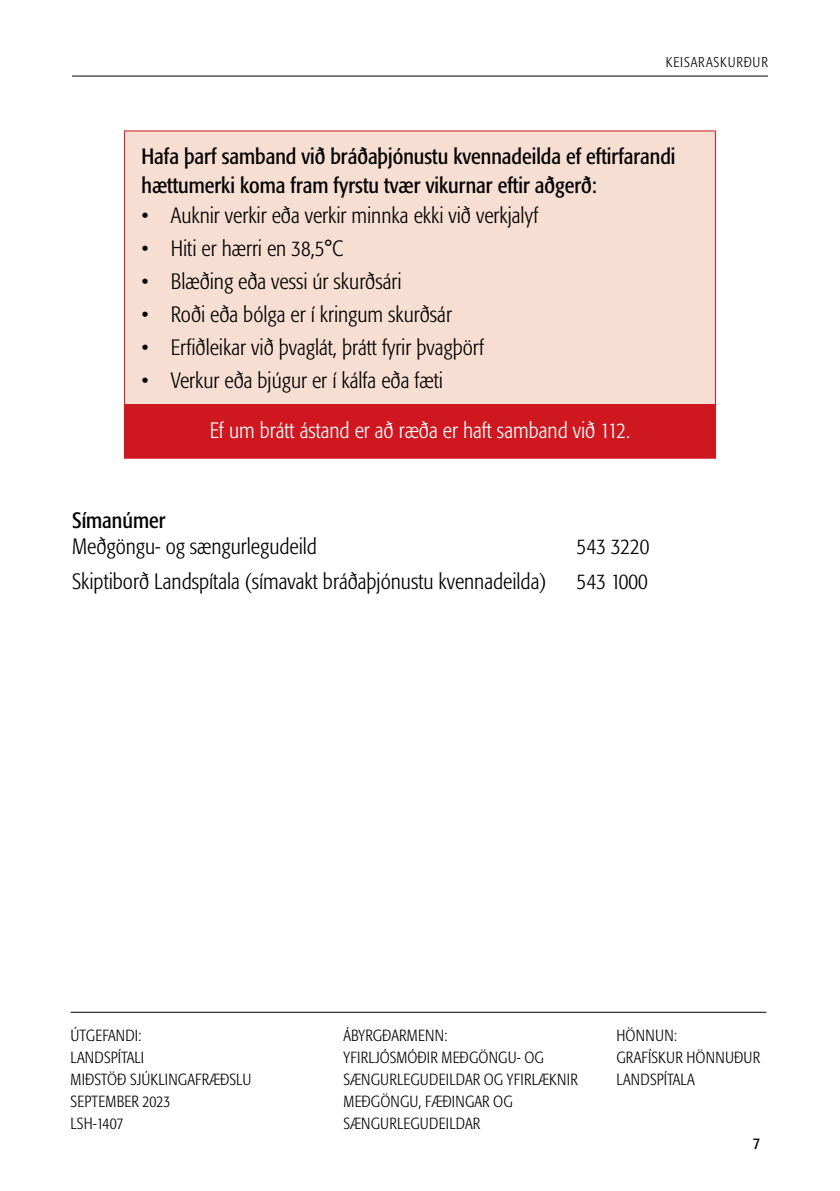
<style>
.page{position:relative;width:840px;height:1191px;background:#fff}
.page>*{position:absolute;margin:0;border:0;box-sizing:border-box;transform-origin:0 0}
.t1{font:300 condensed 22px "Formata";color:#000}
.t2{font:condensed 22px/29px "Formata";color:#000}
.t3{font:300 condensed 22px "Formata";color:#fff}
.t4{font:300 condensed 16px/22px "Formata";letter-spacing:.01em;color:#000}
.t5{font:condensed 16px "Formata";color:#000}
.t6{font:300 condensed 14px "Formata";letter-spacing:.065em;color:#000}
</style>
<div class="page">
<hr style="left:72px;top:76px;width:695px;height:1px;background:#000">
<div style="left:124px;top:131px;width:591px;height:274px;background:#f7ded2"></div>
<div style="left:124px;top:405px;width:591px;height:53px;background:#ce171e"></div>
<hr style="left:124px;top:130px;width:591px;height:1px;background:#ce171e">
<hr style="left:124px;top:131px;width:1px;height:273px;background:#ce171e">
<hr style="left:714px;top:131px;width:1px;height:273px;background:#ce171e">
<hr style="left:124px;top:404px;width:591px;height:1px;background:#ce171e">
<hr style="left:124px;top:458px;width:591px;height:1px;background:#ce171e">
<hr style="left:70px;top:1011px;width:696px;height:1px;background:#000">
<p class="t6" style="left:665px;top:54px;width:103px">KEISARASKURÐUR</p>
<p class="t2" style="left:141px;top:142px;width:535px">Hafa þarf samband við bráðaþjónustu kvennadeilda ef eftirfarandi hættumerki koma fram fyrstu tvær vikurnar eftir aðgerð:</p>
<p class="t1" style="left:141px;top:203px;width:398px">• Auknir verkir eða verkir minnka ekki við verkjalyf</p>
<p class="t1" style="left:141px;top:236px;width:203px">• Hiti er hærri en 38,5°C</p>
<p class="t1" style="left:141px;top:269px;width:261px">• Blæðing eða vessi úr skurðsári</p>
<p class="t1" style="left:141px;top:302px;width:312px">• Roði eða bólga er í kringum skurðsár</p>
<p class="t1" style="left:141px;top:334px;width:344px">• Erfiðleikar við þvaglát, þrátt fyrir þvagþörf</p>
<p class="t1" style="left:141px;top:367px;width:303px">• Verkur eða bjúgur er í kálfa eða fæti</p>
<p class="t3" style="left:210px;top:418px;width:421px">Ef um brátt ástand er að ræða er haft samband við 112.</p>
<p class="t2" style="left:72px;top:506px;width:95px">Símanúmer</p>
<p class="t1" style="left:72px;top:534px;width:246px">Meðgöngu- og sængurlegudeild</p>
<p class="t1" style="left:576px;top:534px;width:74px">543 3220</p>
<p class="t1" style="left:72px;top:568px;width:475px">Skiptiborð Landspítala (símavakt bráðaþjónustu kvennadeilda)</p>
<p class="t1" style="left:576px;top:568px;width:72px">543 1000</p>
<p class="t4" style="left:70px;top:1024px;width:182px">ÚTGEFANDI:<br>LANDSPÍTALI<br>MIÐSTÖÐ SJÚKLINGAFRÆÐSLU<br>SEPTEMBER 2023<br>LSH-1407</p>
<p class="t4" style="left:343px;top:1024px;width:236px">ÁBYRGÐARMENN:<br>YFIRLJÓSMÓÐIR MEÐGÖNGU- OG<br>SÆNGURLEGUDEILDAR OG YFIRLÆKNIR<br>MEÐGÖNGU, FÆÐINGAR OG<br>SÆNGURLEGUDEILDAR</p>
<p class="t4" style="left:616px;top:1024px;width:145px">HÖNNUN:<br>GRAFÍSKUR HÖNNUÐUR<br>LANDSPÍTALA</p>
<p class="t5" style="left:752px;top:1133px;width:9px">7</p>
</div>
